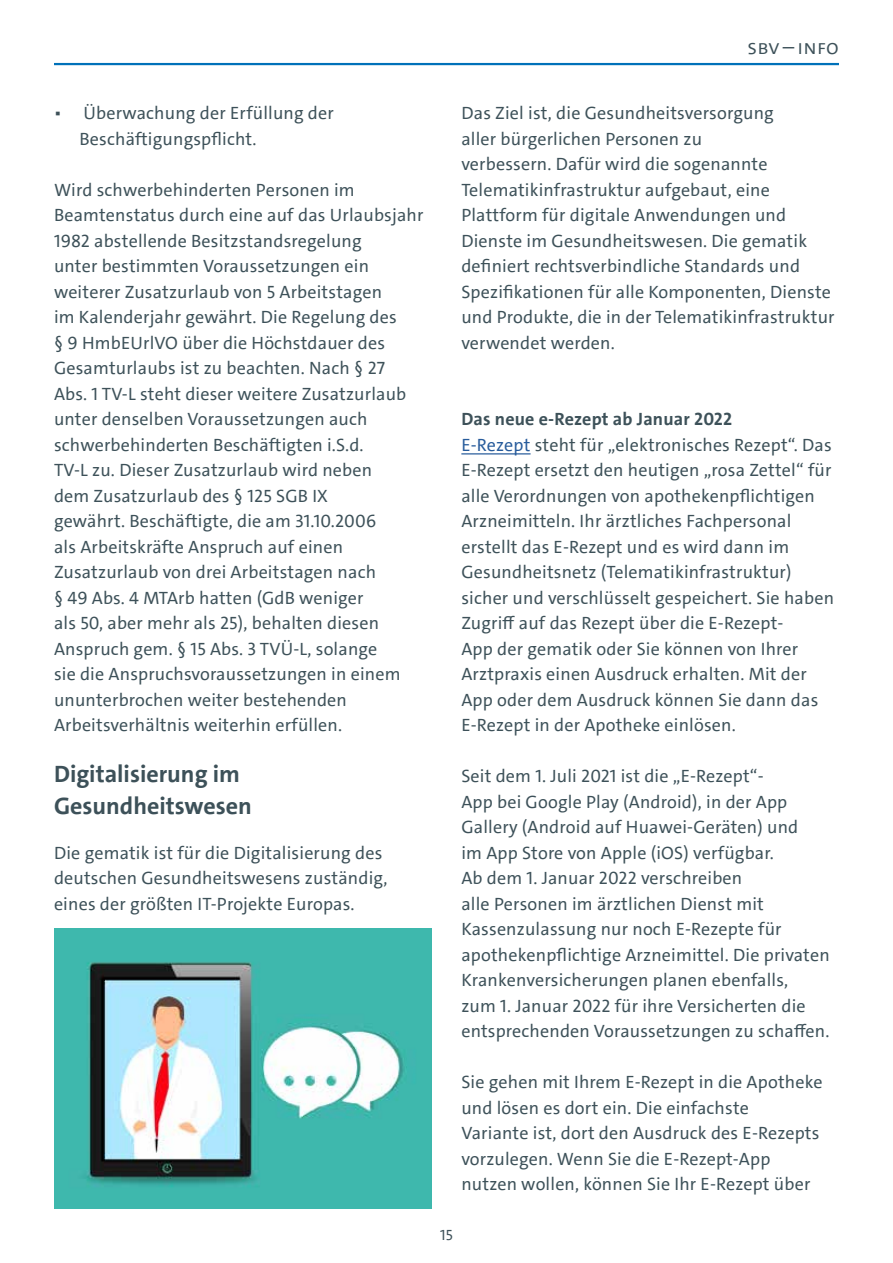
<style>
.page{position:relative;width:893px;height:1263px;background:#fff}
.page>*{position:absolute;margin:0;border:0;box-sizing:border-box;transform-origin:0 0}
.Headline_H2{font:700 24px/32.2px "The Sans UHH";color:#3d5159}
.t1{font:21px "The Sans UHH Semi Light Caps";letter-spacing:.01em;color:#3d5159}
.Fließtext_12pt{font:18px/25.5px "The Sans UHH";letter-spacing:.01em;color:#3d5159}
.Headline_H3{font:700 18px "The Sans UHH";letter-spacing:.01em;color:#3d5159}
.t2{font:15px "The Sans UHH";color:#3d5159}
.s1{color:#275b9b}
</style>
<div class="page">
<hr style="left:54px;top:63px;width:785px;height:2px;background:#0071b9">
<hr style="left:461px;top:453px;width:70px;height:1px;background:#275b9b">
<img style="left:54px;top:928px;width:378px;height:281px">
<p class="t1" style="left:747px;top:34px;width:93px">SBV – INFO</p>
<p class="Fließtext_12pt" style="left:80px;top:100px;width:256px;text-indent:-26px">▪ Überwachung der Erfüllung der<br>Beschäftigungspflicht.</p>
<p class="Fließtext_12pt" style="left:54px;top:177px;width:371px">Wird schwerbehinderten Personen im Beamtenstatus durch eine auf das Urlaubsjahr 1982 abstellende Besitzstandsregelung<br>unter bestimmten Voraussetzungen ein weiterer Zusatzurlaub von 5 Arbeitstagen<br>im Kalenderjahr gewährt. Die Regelung des<br>§ 9 HmbEUrlVO über die Höchstdauer des Gesamturlaubs ist zu beachten. Nach § 27<br>Abs. 1 TV-L steht dieser weitere Zusatzurlaub unter denselben Voraussetzungen auch schwerbehinderten Beschäftigten i.S.d.<br>TV-L zu. Dieser Zusatzurlaub wird neben<br>dem Zusatzurlaub des § 125 SGB IX<br>gewährt. Beschäftigte, die am 31.10.2006<br>als Arbeitskräfte Anspruch auf einen Zusatzurlaub von drei Arbeitstagen nach<br>§ 49 Abs. 4 MTArb hatten (GdB weniger<br>als 50, aber mehr als 25), behalten diesen Anspruch gem. § 15 Abs. 3 TVÜ-L, solange<br>sie die Anspruchsvoraussetzungen in einem ununterbrochen weiter bestehenden Arbeitsverhältnis weiterhin erfüllen.</p>
<h2 class="Headline_H2" style="left:54px;top:758px;width:199px">Digitalisierung im<br>Gesundheitswesen</h2>
<p class="Fließtext_12pt" style="left:54px;top:840px;width:335px">Die gematik ist für die Digitalisierung des deutschen Gesundheitswesens zuständig, eines der größten IT-Projekte Europas.</p>
<p class="Fließtext_12pt" style="left:461px;top:100px;width:375px">Das Ziel ist, die Gesundheitsversorgung<br>aller bürgerlichen Personen zu<br>verbessern. Dafür wird die sogenannte Telematikinfrastruktur aufgebaut, eine Plattform für digitale Anwendungen und Dienste im Gesundheitswesen. Die gematik definiert rechtsverbindliche Standards und Spezifikationen für alle Komponenten, Dienste und Produkte, die in der Telematikinfrastruktur verwendet werden.</p>
<h3 class="Headline_H3" style="left:461px;top:407px;width:272px">Das neue e-Rezept ab Januar 2022</h3>
<p class="Fließtext_12pt" style="left:461px;top:432px;width:374px"><span class="s1">E-Rezept</span> steht für „elektronisches Rezept“. Das E-Rezept ersetzt den heutigen „rosa Zettel“ für alle Verordnungen von apothekenpflichtigen Arzneimitteln. Ihr ärztliches Fachpersonal erstellt das E-Rezept und es wird dann im Gesundheitsnetz (Telematikinfrastruktur) sicher und verschlüsselt gespeichert. Sie haben Zugriff auf das Rezept über die E-Rezept-<br>App der gematik oder Sie können von Ihrer Arztpraxis einen Ausdruck erhalten. Mit der App oder dem Ausdruck können Sie dann das E-Rezept in der Apotheke einlösen.</p>
<p class="Fließtext_12pt" style="left:461px;top:763px;width:370px">Seit dem 1. Juli 2021 ist die „E-Rezept“-<br>App bei Google Play (Android), in der App Gallery (Android auf Huawei-Geräten) und<br>im App Store von Apple (iOS) verfügbar.<br>Ab dem 1. Januar 2022 verschreiben<br>alle Personen im ärztlichen Dienst mit Kassenzulassung nur noch E-Rezepte für apothekenpflichtige Arzneimittel. Die privaten Krankenversicherungen planen ebenfalls,<br>zum 1. Januar 2022 für ihre Versicherten die entsprechenden Voraussetzungen zu schaffen.</p>
<p class="Fließtext_12pt" style="left:461px;top:1070px;width:363px">Sie gehen mit Ihrem E-Rezept in die Apotheke und lösen es dort ein. Die einfachste<br>Variante ist, dort den Ausdruck des E-Rezepts vorzulegen. Wenn Sie die E-Rezept-App nutzen wollen, können Sie Ihr E-Rezept über</p>
<p class="t2" style="left:440px;top:1225px;width:14px">15</p>
</div>
